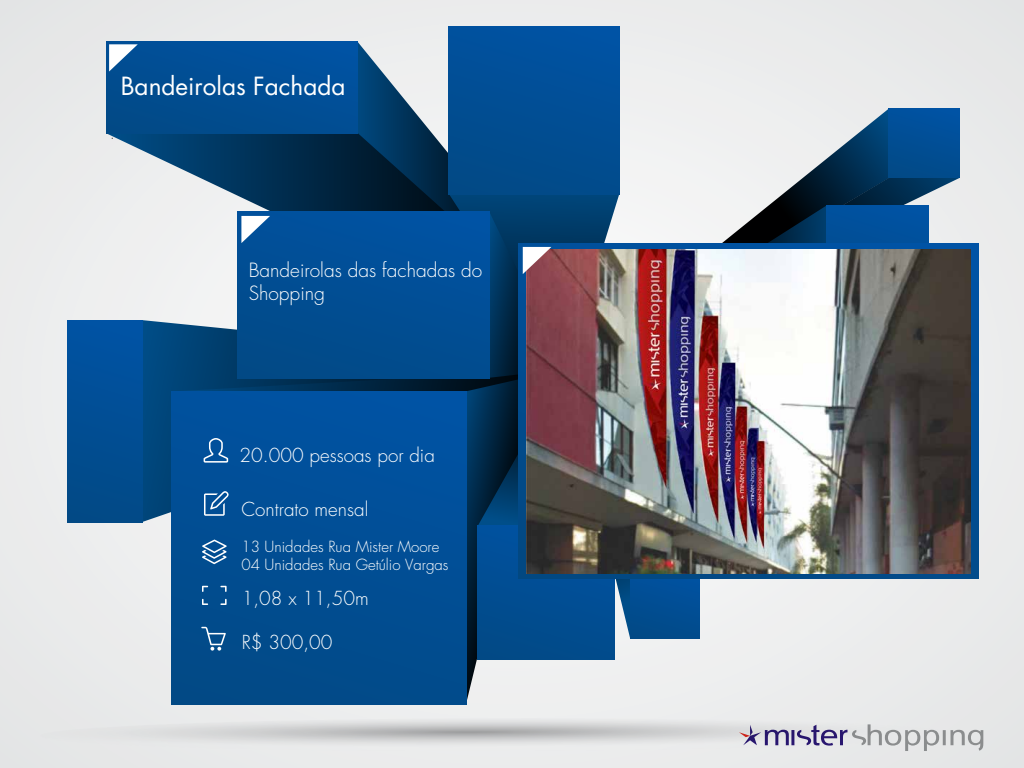
<style>
.page{position:relative;width:1024px;height:768px;background:#ebebeb}
.page>*{position:absolute;margin:0;border:0;box-sizing:border-box;transform-origin:0 0}
.t1{font:24.4px "Futura Std";color:#fff}
.t2{font:300 19.1px/22.9px "Futura Std";color:#fff}
.t3{font:300 18.8px "Futura Std";color:#fff}
.t4{font:300 15px/18px "Futura Std";color:#fff}
</style>
<div class="page">
<svg style="left:123px;top:722px;width:860px;height:29px"></svg>
<svg style="left:357px;top:42px;width:92px;height:82px"></svg>
<svg style="left:106px;top:124px;width:343px;height:69px"></svg>
<svg style="left:142px;top:320px;width:29px;height:202px;background:#074c81"></svg>
<svg style="left:815px;top:109px;width:73px;height:59px"></svg>
<svg style="left:784px;top:168px;width:175px;height:25px"></svg>
<div style="left:106px;top:42px;width:251px;height:91px;background:linear-gradient(to right,#014b8b,#00519d)"></div>
<div style="left:449px;top:26px;width:170px;height:168px;background:linear-gradient(to right,#014d90,#014f99)"></div>
<div style="left:888px;top:109px;width:72px;height:69px;background:linear-gradient(to right,#014d90,#014f99)"></div>
<div style="left:68px;top:320px;width:74px;height:202px;background:linear-gradient(to bottom,#0053a4,#024985)"></div>
<svg style="left:109px;top:44px;width:29px;height:28px"></svg>
<div style="left:519px;top:243px;width:460px;height:336px;background:linear-gradient(to bottom,#0053a7,#044b89)"></div>
<img style="left:929px;top:249px;width:41px;height:324px">
<img style="left:171px;top:193px;width:758px;height:511px">
<p class="t1" style="left:121px;top:71px;width:226px">Bandeirolas Fachada</p>
<p class="t2" style="left:249px;top:259px;width:235px">Bandeirolas das fachadas do<br>Shopping</p>
<p class="t3" style="left:240px;top:443px;width:197px">20.000 pessoas por dia</p>
<p class="t3" style="left:241px;top:498px;width:129px">Contrato mensal</p>
<p class="t4" style="left:241px;top:538px;width:209px">13 Unidades Rua Mister Moore<br>04 Unidades Rua Getúlio Vargas</p>
<p class="t3" style="left:242px;top:587px;width:129px">1,08 x 11,50m</p>
<p class="t3" style="left:242px;top:630px;width:92px">R$ 300,00</p>
</div>
